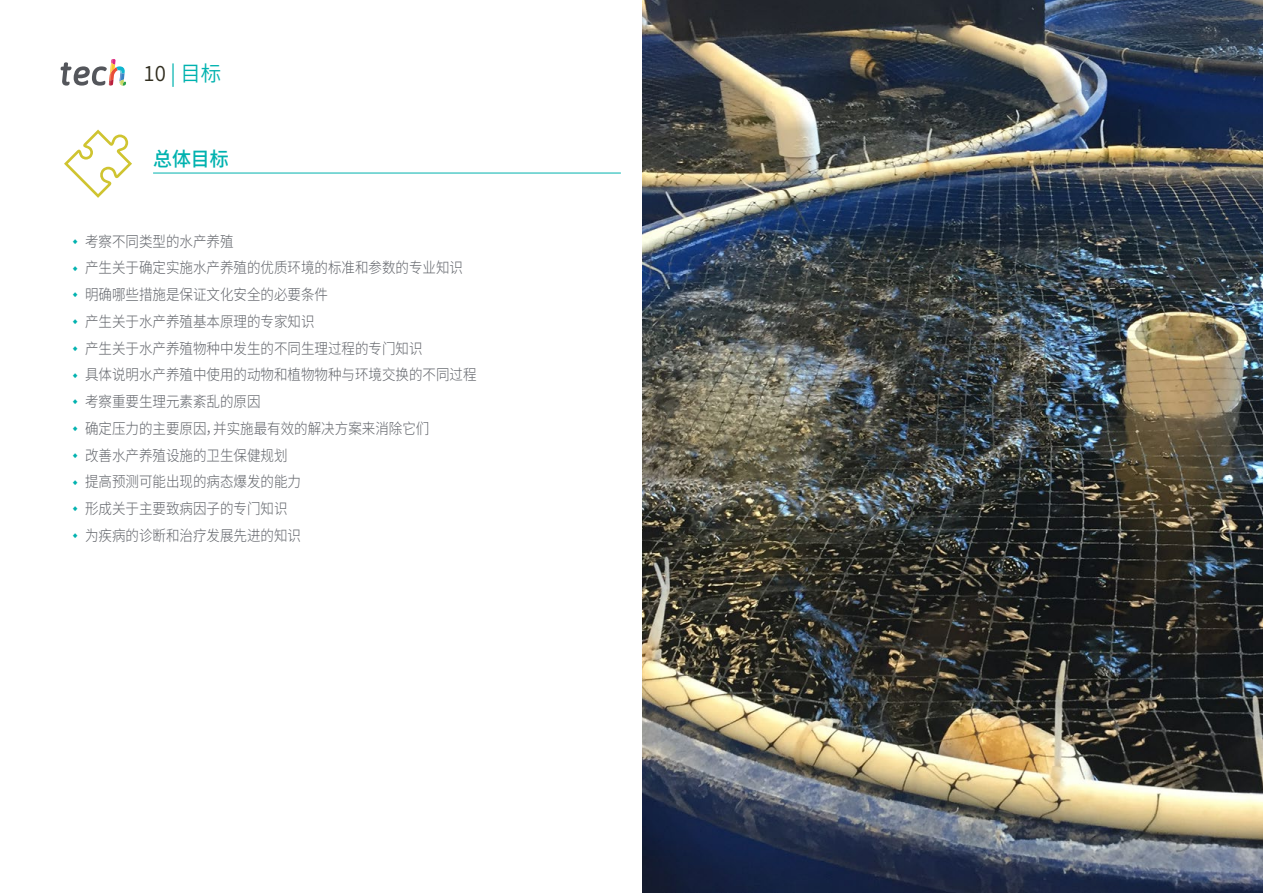
<style>
.page{position:relative;width:1263px;height:893px;background:#fff}
.page>*{position:absolute;margin:0;border:0;box-sizing:border-box;transform-origin:0 0}
.t1{font:21px "Source Han Sans CN";color:#00b2af}
.t2{font:500 19.5px "Source Han Sans CN";color:#00b2af}
.t3{font:300 15px/26.7px "Source Han Sans CN";color:#61646a;scale:.9 1}
.s1{color:#312e20}
</style>
<div class="page">
<hr style="left:153px;top:173px;width:468px;height:1px;background:#00b2af">
<svg style="left:64px;top:130px;width:68px;height:68px"></svg>
<svg style="left:61px;top:59px;width:65px;height:27px"></svg>
<img style="left:642px;top:0;width:621px;height:893px">
<h1 class="t1" style="left:144px;top:61px;width:79px"><span class="s1">10</span> | 目标</h1>
<h2 class="t2" style="left:153px;top:147px;width:77px">总体目标</h2>
<p class="t3" style="left:85px;top:228px;width:436px">考察不同类型的水产养殖<br>产生关于确定实施水产养殖的优质环境的标准和参数的专业知识明确哪些措施是保证文化安全的必要条件<br>产生关于水产养殖基本原理的专家知识<br>产生关于水产养殖物种中发生的不同生理过程的专门知识<br>具体说明水产养殖中使用的动物和植物物种与环境交换的不同过程考察重要生理元素紊乱的原因<br>确定压力的主要原因，并实施最有效的解决方案来消除它们<br>改善水产养殖设施的卫生保健规划<br>提高预测可能出现的病态爆发的能力<br>形成关于主要致病因子的专门知识<br>为疾病的诊断和治疗发展先进的知识</p>
</div>
